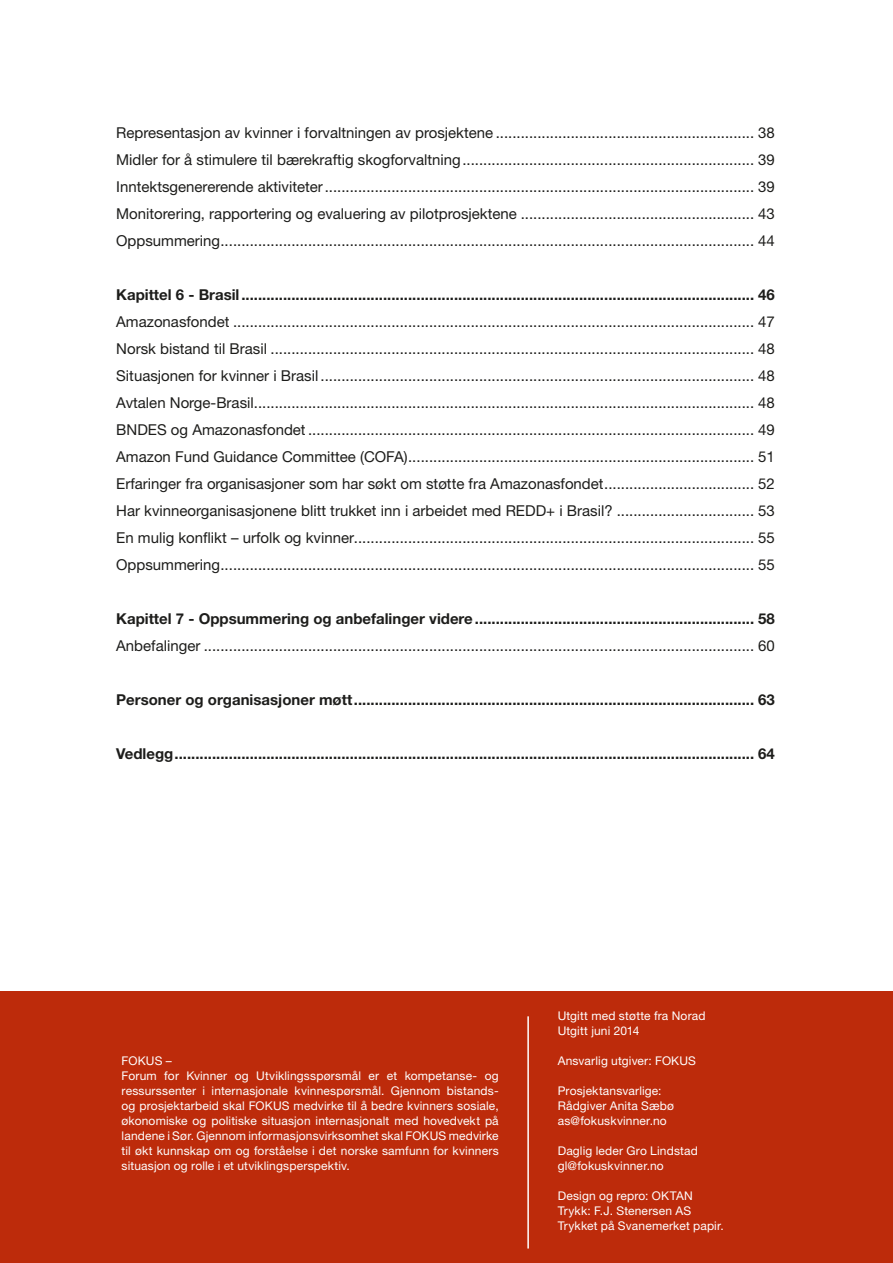
<style>
.page{position:relative;width:893px;height:1263px;background:#fff}
.page>*{position:absolute;margin:0;border:0;box-sizing:border-box;transform-origin:0 0}
.t1{font:15px/27px "Helvetica Neue LT Std";color:#1d1d1b;text-align:justify}
.t2{font:700 15px "Helvetica Neue LT Std";color:#1d1d1b}
.t3{font:12px/15px "Helvetica Neue LT Std";letter-spacing:.015em;color:#fff}
</style>
<div class="page">
<div style="left:0;top:991px;width:893px;height:272px;background:#bd2b0b"></div>
<hr style="left:527px;top:1016px;width:2px;height:232px;background:#fff">
<p class="t1" style="left:116px;top:119px;width:660px">Representasjon av kvinner i forvaltningen av prosjektene .............................................................. 38<br>Midler for å stimulere til bærekraftig skogforvaltning...................................................................... 39<br>Inntektsgenererende aktiviteter....................................................................................................... 39<br>Monitorering, rapportering og evaluering av pilotprosjektene ........................................................ 43<br>Oppsummering................................................................................................................................ 44</p>
<p class="t2" style="left:116px;top:286px;width:660px">Kapittel 6 - Brasil........................................................................................................................... 46</p>
<p class="t1" style="left:116px;top:308px;width:660px">Amazonasfondet ............................................................................................................................. 47<br>Norsk bistand til Brasil .................................................................................................................... 48<br>Situasjonen for kvinner i Brasil ........................................................................................................ 48<br>Avtalen Norge-Brasil........................................................................................................................ 48<br>BNDES og Amazonasfondet ........................................................................................................... 49<br>Amazon Fund Guidance Committee (COFA)................................................................................... 51<br>Erfaringer fra organisasjoner som har søkt om støtte fra Amazonasfondet.................................... 52<br>Har kvinneorganisasjonene blitt trukket inn i arbeidet med REDD+ i Brasil? ................................. 53<br>En mulig konflikt – urfolk og kvinner................................................................................................ 55<br>Oppsummering................................................................................................................................ 55</p>
<p class="t2" style="left:116px;top:610px;width:660px">Kapittel 7 - Oppsummering og anbefalinger videre................................................................... 58</p>
<p class="t1" style="left:116px;top:632px;width:660px">Anbefalinger .................................................................................................................................... 60</p>
<p class="t2" style="left:116px;top:691px;width:660px">Personer og organisasjoner møtt................................................................................................ 63</p>
<p class="t2" style="left:116px;top:745px;width:660px">Vedlegg........................................................................................................................................... 64</p>
<p class="t3" style="left:122px;top:1053px;width:379px">FOKUS –<br>Forum for Kvinner og Utviklingsspørsmål er et kompetanse- og ressurssenter i internasjonale kvinnespørsmål. Gjennom bistands&shy;og prosjektarbeid skal FOKUS medvirke til å bedre kvinners sosiale, økonomiske og politiske situasjon internasjonalt med hovedvekt på landene i Sør. Gjennom informasjonsvirksomhet skal FOKUS medvirke til økt kunnskap om og forståelse i det norske samfunn for kvinners situasjon og rolle i et utviklingsperspektiv.</p>
<p class="t3" style="left:558px;top:1008px;width:149px">Utgitt med støtte fra Norad<br>Utgitt juni 2014</p>
<p class="t3" style="left:558px;top:1053px;width:139px">Ansvarlig utgiver: FOKUS</p>
<p class="t3" style="left:558px;top:1083px;width:118px">Prosjektansvarlige:<br>Rådgiver Anita Sæbø as@fokuskvinner.no</p>
<p class="t3" style="left:558px;top:1143px;width:142px">Daglig leder Gro Lindstad gl@fokuskvinner.no</p>
<p class="t3" style="left:558px;top:1188px;width:168px">Design og repro: OKTAN<br>Trykk: F.J. Stenersen AS<br>Trykket på Svanemerket papir.</p>
</div>
